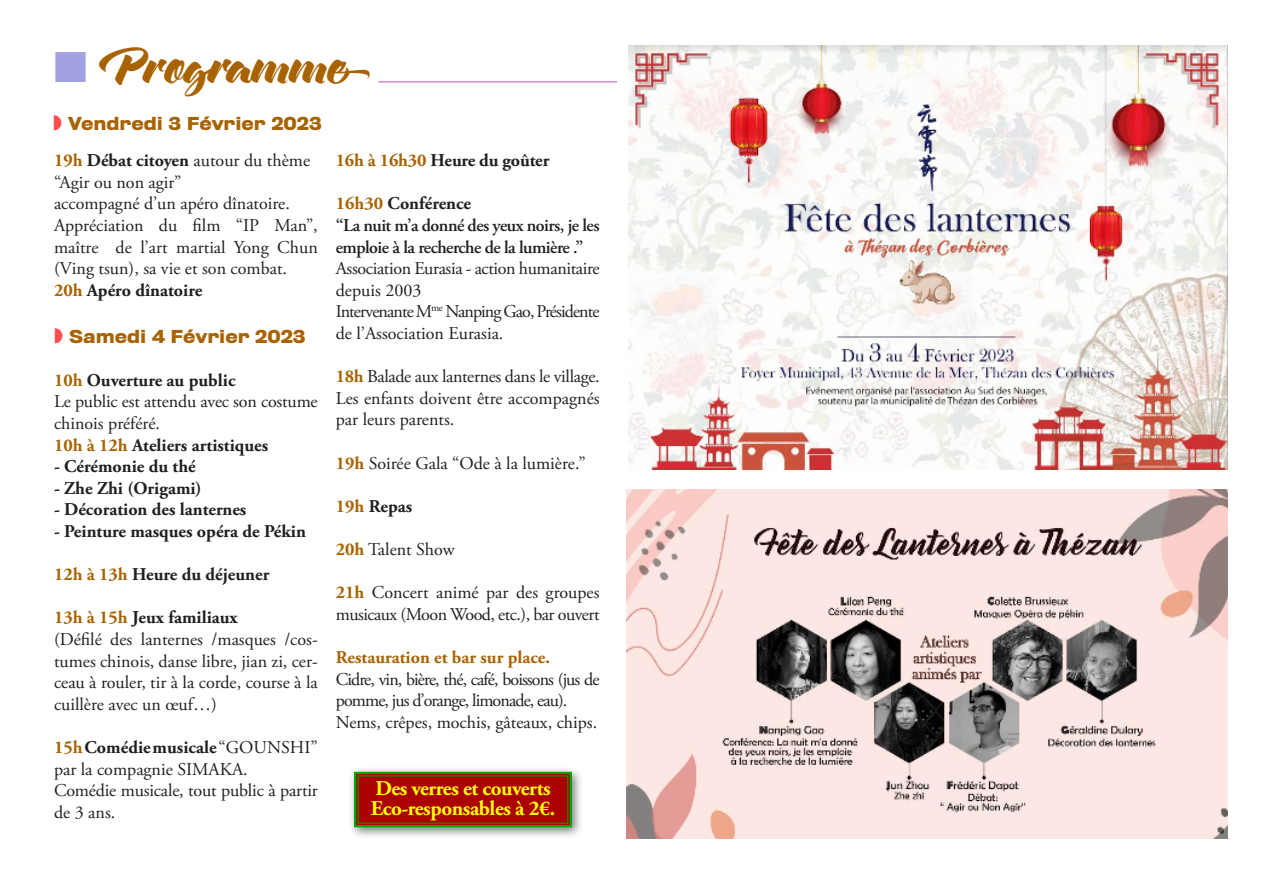
<style>
.page{position:relative;width:1263px;height:893px;background:#fff}
.page>*{position:absolute;margin:0;border:0;box-sizing:border-box;transform-origin:0 0}
.t1{font:46.5px "Zulia Pro";letter-spacing:-.005em;color:#a86300}
.t2{font:700 21px "Adobe Garamond Pro";letter-spacing:-.02em;color:#ff0}
.t3{font:18px/21.6px "Adobe Garamond Pro";color:#231f20}
.t4{font:700 18px "Adobe Garamond Pro";color:#231f20}
.t5{font:18px/21.6px "Adobe Garamond Pro";letter-spacing:-.05em;color:#231f20}
.t6{font:18px/21.6px "Adobe Garamond Pro";letter-spacing:-.02em;color:#231f20}
.t7{font:600 18px/21.6px "Adobe Garamond Pro";letter-spacing:-.03em;color:#231f20}
.t8{font:18px/21.6px "Adobe Garamond Pro";letter-spacing:-.025em;color:#231f20}
.t9{font:700 18px "Adobe Garamond Pro";color:#a86300}
.t10{font:600 16.5px "Rhode";color:#a86300}
.s1{color:#a2a1e0}
.s2{color:#ff4d4d}
.s3{font-weight:700;color:#a86300}
.s4{font-weight:700}
.s5{color:#a86300}
</style>
<div class="page">
<img style="left:629px;top:45px;width:598px;height:424px">
<img style="left:627px;top:490px;width:601px;height:349px">
<hr style="left:378px;top:81px;width:239px;height:2px;background:#d28ace">
<div style="left:348px;top:765px;width:236px;height:74px;background:#231f20;opacity:.6"></div>
<svg style="left:353px;top:771px;width:220px;height:57px;background:#931e06"></svg>
<p class="t1" style="left:54px;top:38px;width:319px"><span class="s1">■</span> Programme</p>
<p class="t10" style="left:53px;top:113px;width:270px"><span class="s2">◗</span> Vendredi 3 Février 2023</p>
<p class="t3" style="left:54px;top:150px;width:258px"><span class="s3">19h</span> <span class="s4">Débat citoyen</span> autour du thème</p>
<p class="t3" style="left:54px;top:172px;width:129px">“Agir ou non agir”</p>
<p class="t3" style="left:54px;top:193px;width:237px">accompagné d’un apéro dînatoire.</p>
<p class="t3" style="left:54px;top:215px;width:265px;text-align:justify">Appréciation du film “IP Man”, maître de l’art martial Yong Chun (Ving tsun), sa vie et son combat.</p>
<p class="t4" style="left:54px;top:280px;width:150px"><span class="s5">20h</span> Apéro dînatoire</p>
<p class="t10" style="left:54px;top:326px;width:253px"><span class="s2">◗</span> Samedi 4 Février 2023</p>
<p class="t4" style="left:54px;top:370px;width:183px"><span class="s5">10h</span> Ouverture au public</p>
<p class="t3" style="left:54px;top:391px;width:265px">Le public est attendu avec son costume chinois préféré.</p>
<p class="t4" style="left:54px;top:434px;width:216px"><span class="s5">10h à 12h</span> Ateliers artistiques</p>
<p class="t4" style="left:54px;top:456px;width:143px">- Cérémonie du thé</p>
<p class="t4" style="left:54px;top:478px;width:149px">- Zhe Zhi (Origami)</p>
<p class="t4" style="left:54px;top:499px;width:194px">- Décoration des lanternes</p>
<p class="t4" style="left:54px;top:521px;width:253px">- Peinture masques opéra de Pékin</p>
<p class="t4" style="left:54px;top:564px;width:217px"><span class="s5">12h à 13h</span> Heure du déjeuner</p>
<p class="t4" style="left:54px;top:607px;width:185px"><span class="s5">13h à 15h</span> Jeux familiaux</p>
<p class="t3" style="left:54px;top:629px;width:265px;text-align:justify">(Défilé des lanternes /masques /cos&shy;tumes chinois, danse libre, jian zi, cer&shy;ceau à rouler, tir à la corde, course à la cuillère avec un œuf…)</p>
<p class="t3" style="left:54px;top:737px;width:265px"><span class="s3">15h</span><span class="s4">Comédie musicale</span> “GOUNSHI” par la compagnie SIMAKA.</p>
<p class="t3" style="left:54px;top:780px;width:265px">Comédie musicale, tout public à partir de 3 ans.</p>
<p class="t4" style="left:336px;top:150px;width:215px"><span class="s5">16h à 16h30</span> Heure du goûter</p>
<p class="t4" style="left:336px;top:193px;width:137px"><span class="s5">16h30</span> Conférence</p>
<p class="t7" style="left:336px;top:215px;width:265px">“La nuit m’a donné des yeux noirs, je les emploie à la recherche de la lumière .”</p>
<p class="t6" style="left:336px;top:258px;width:265px">Association Eurasia - action humanitaire depuis 2003</p>
<p class="t5" style="left:336px;top:301px;width:265px">Intervenante M<sup>me</sup> Nanping Gao, Présidente de l’Association Eurasia.</p>
<p class="t6" style="left:336px;top:366px;width:265px"><span class="s3">18h</span> Balade aux lanternes dans le village.</p>
<p class="t3" style="left:336px;top:388px;width:265px">Les enfants doivent être accompagnés par leurs parents.</p>
<p class="t3" style="left:336px;top:453px;width:251px"><span class="s3">19h</span> Soirée Gala “Ode à la lumière.”</p>
<p class="t4" style="left:336px;top:496px;width:78px"><span class="s5">19h</span> Repas</p>
<p class="t3" style="left:336px;top:539px;width:120px"><span class="s3">20h</span> Talent Show</p>
<p class="t8" style="left:336px;top:582px;width:265px"><span class="s3">21h</span> Concert animé par des groupes musicaux (Moon Wood, etc.), bar ouvert</p>
<p class="t9" style="left:336px;top:647px;width:216px">Restauration et bar sur place.</p>
<p class="t5" style="left:336px;top:669px;width:265px">Cidre, vin, bière, thé, café, boissons (jus de pomme, jus d’orange, limonade, eau).</p>
<p class="t3" style="left:336px;top:712px;width:263px">Nems, crêpes, mochis, gâteaux, chips.</p>
<p class="t2" style="left:375px;top:776px;width:177px">Des verres et couverts</p>
<p class="t2" style="left:371px;top:796px;width:186px">Eco-responsables à 2€.</p>
</div>
